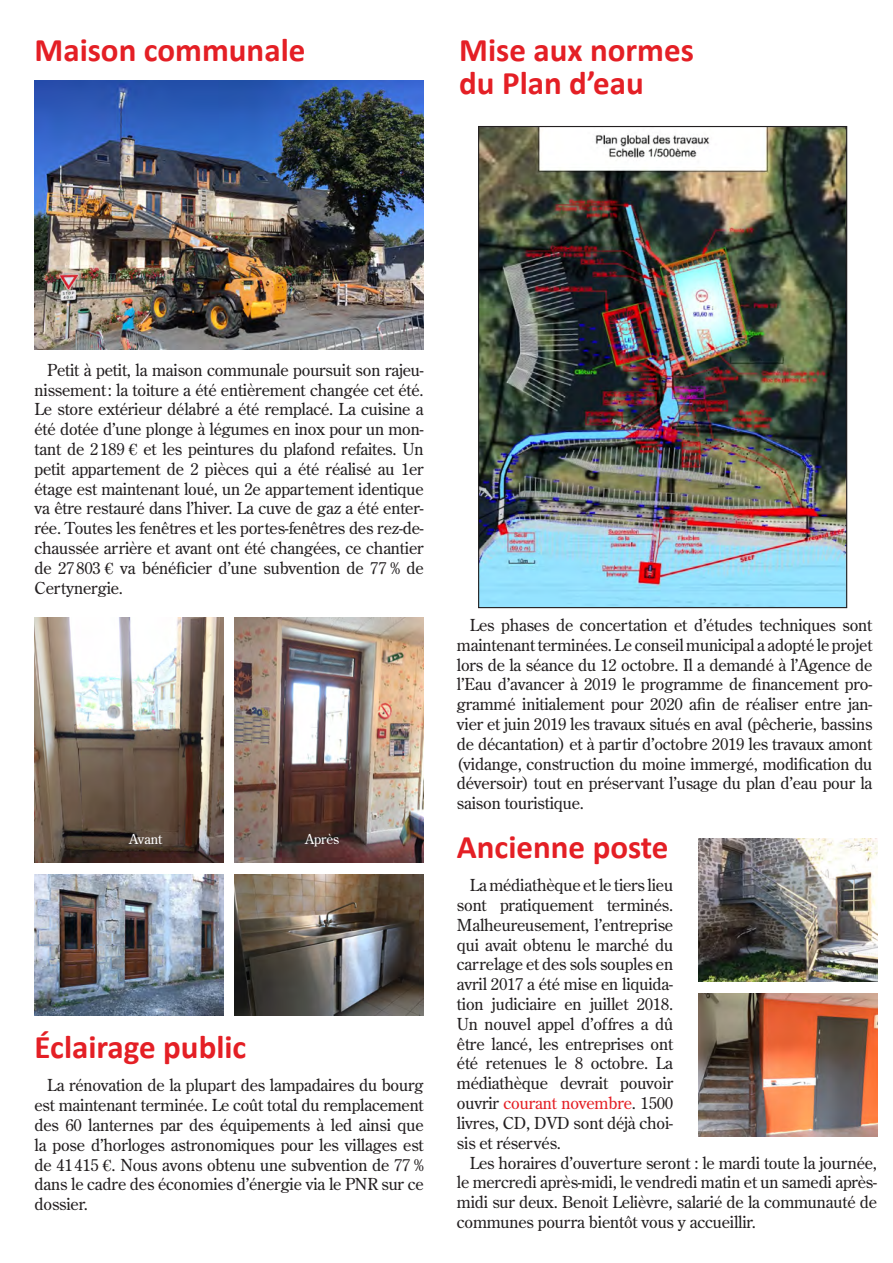
<style>
.page{position:relative;width:893px;height:1263px;background:#fff}
.page>*{position:absolute;margin:0;border:0;box-sizing:border-box;transform-origin:0 0}
.t1{font:700 33px "Calibri";color:#e41f25}
.t2{font:16.5px/19.8px "Century Old Style";letter-spacing:-.01em;color:#231f20;text-align:justify}
.t3{font:13.5px "Century Old Style";color:#fff}
.s1{font-family:"Century Schoolbook"}
.s2{color:#e41f25}
</style>
<div class="page">
<img style="left:35px;top:618px;width:189px;height:244px">
<img style="left:235px;top:618px;width:189px;height:244px">
<img style="left:35px;top:81px;width:389px;height:269px">
<img style="left:235px;top:874px;width:189px;height:142px">
<img style="left:35px;top:874px;width:189px;height:142px">
<img style="left:698px;top:838px;width:179px;height:143px">
<img style="left:480px;top:128px;width:365px;height:478px">
<img style="left:698px;top:993px;width:179px;height:144px">
<p class="t1" style="left:35px;top:29px;width:272px">Maison communale</p>
<p class="t1" style="left:459px;top:29px;width:236px">Mise aux normes</p>
<p class="t1" style="left:459px;top:62px;width:186px">du Plan d’eau</p>
<p class="t2" style="left:35px;top:360px;width:391px;text-indent:13px">Petit à petit, la maison communale poursuit son rajeu&shy;nissement: la toiture a été entièrement changée cet été.<br>Le store extérieur délabré a été remplacé. La cuisine a été dotée d’une plonge à légumes en inox pour un mon&shy;tant de 2189 <span class="s1">€</span> et les peintures du plafond refaites. Un petit appartement de 2 pièces qui a été réalisé au 1er étage est maintenant loué, un 2e appartement identique va être restauré dans l’hiver. La cuve de gaz a été enter&shy;rée. Toutes les fenêtres et les portes-fenêtres des rez-de&shy;chaussée arrière et avant ont été changées, ce chantier de 27803 <span class="s1">€</span> va bénéficier d’une subvention de 77 % de Certynergie.</p>
<p class="t3" style="left:129px;top:831px;width:35px">Avant</p>
<p class="t3" style="left:305px;top:831px;width:36px">Après</p>
<p class="t1" style="left:35px;top:1026px;width:213px">Éclairage public</p>
<p class="t2" style="left:35px;top:1075px;width:391px;text-indent:13px">La rénovation de la plupart des lampadaires du bourg est maintenant terminée. Le coût total du remplacement des 60 lanternes par des équipements à led ainsi que la pose d’horloges astronomiques pour les villages est de 41415 <span class="s1">€</span>. Nous avons obtenu une subvention de 77 % dans le cadre des économies d’énergie via le PNR sur ce dossier.</p>
<p class="t2" style="left:457px;top:615px;width:417px;text-indent:13px">Les phases de concertation et d’études techniques sont maintenant terminées. Le conseil municipal a adopté le projet lors de la séance du 12 octobre. Il a demandé à l’Agence de l’Eau d’avancer à 2019 le programme de financement pro&shy;grammé initialement pour 2020 afin de réaliser entre jan&shy;vier et juin 2019 les travaux situés en aval (pêcherie, bassins de décantation) et à partir d’octobre 2019 les travaux amont (vidange, construction du moine immergé, modification du déversoir) tout en préservant l’usage du plan d’eau pour la saison touristique.</p>
<p class="t1" style="left:457px;top:826px;width:213px">Ancienne poste</p>
<p class="t2" style="left:457px;top:875px;width:218px;text-indent:13px">La médiathèque et le tiers lieu sont pratiquement terminés.<br>Malheureusement, l’entreprise qui avait obtenu le marché du carrelage et des sols souples en avril 2017 a été mise en liquida&shy;tion judiciaire en juillet 2018.<br>Un nouvel appel d’offres a dû être lancé, les entreprises ont été retenues le 8 octobre. La médiathèque devrait pouvoir ouvrir <span class="s2">courant novembre</span>. 1500 livres, CD, DVD sont déjà choi&shy;sis et réservés.</p>
<p class="t2" style="left:457px;top:1152px;width:422px;text-indent:13px">Les horaires d’ouverture seront : le mardi toute la journée, le mercredi après-midi, le vendredi matin et un samedi après&shy;midi sur deux. Benoit Lelièvre, salarié de la communauté de communes pourra bientôt vous y accueillir.</p>
</div>
